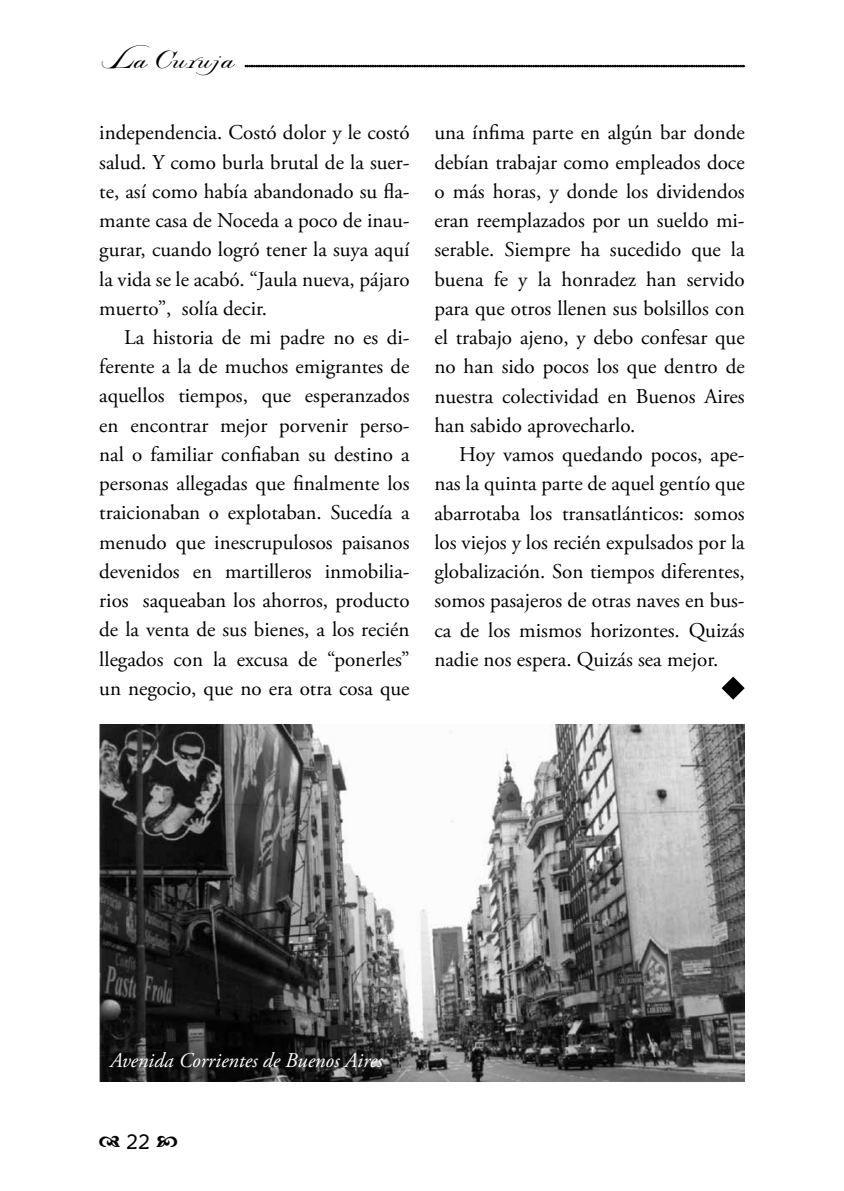
<style>
.page{position:relative;width:844px;height:1191px;background:#fff}
.page>*{position:absolute;margin:0;border:0;box-sizing:border-box;transform-origin:0 0}
.t1{font:24.5px "Stockwell";color:#000}
.t2{font:21px/29.2px "Adobe Garamond Pro";color:#000;text-align:justify}
.t3{font:italic 21px "Adobe Garamond Pro";color:#fff}
.t4{font:21px "Maiandra GD";color:#000}
</style>
<div class="page">
<svg style="left:245px;top:65px;width:499px;height:2px"></svg>
<img style="left:99px;top:724px;width:645px;height:357px">
<svg style="left:721px;top:676px;width:24px;height:24px"></svg>
<p class="t1" style="left:99px;top:46px;width:136px">La Curuja</p>
<p class="t2" style="left:99px;top:119px;width:312px">independencia. Costó dolor y le costó salud. Y como burla brutal de la suer&shy;te, así como había abandonado su fla&shy;mante casa de Noceda a poco de inau&shy;gurar, cuando logró tener la suya aquí la vida se le acabó. “Jaula nueva, pájaro muerto”, solía decir.</p>
<p class="t2" style="left:99px;top:323px;width:312px;text-indent:25px">La historia de mi padre no es di&shy;ferente a la de muchos emigrantes de aquellos tiempos, que esperanzados en encontrar mejor porvenir perso&shy;nal o familiar confiaban su destino a personas allegadas que finalmente los traicionaban o explotaban. Sucedía a menudo que inescrupulosos paisanos devenidos en martilleros inmobilia&shy;rios saqueaban los ahorros, producto de la venta de sus bienes, a los recién llegados con la excusa de “ponerles” un negocio, que no era otra cosa que</p>
<p class="t2" style="left:434px;top:119px;width:312px">una ínfima parte en algún bar donde debían trabajar como empleados doce o más horas, y donde los dividendos eran reemplazados por un sueldo mi&shy;serable. Siempre ha sucedido que la buena fe y la honradez han servido para que otros llenen sus bolsillos con el trabajo ajeno, y debo confesar que no han sido pocos los que dentro de nuestra colectividad en Buenos Aires han sabido aprovecharlo.</p>
<p class="t2" style="left:434px;top:440px;width:312px;text-indent:25px">Hoy vamos quedando pocos, ape&shy;nas la quinta parte de aquel gentío que abarrotaba los transatlánticos: somos los viejos y los recién expulsados por la globalización. Son tiempos diferentes, somos pasajeros de otras naves en bus&shy;ca de los mismos horizontes. Quizás nadie nos espera. Quizás sea mejor.</p>
<p class="t3" style="left:110px;top:1048px;width:274px">Avenida Corrientes de Buenos Aires</p>
<p class="t4" style="left:126px;top:1128px;width:25px">22</p>
</div>
